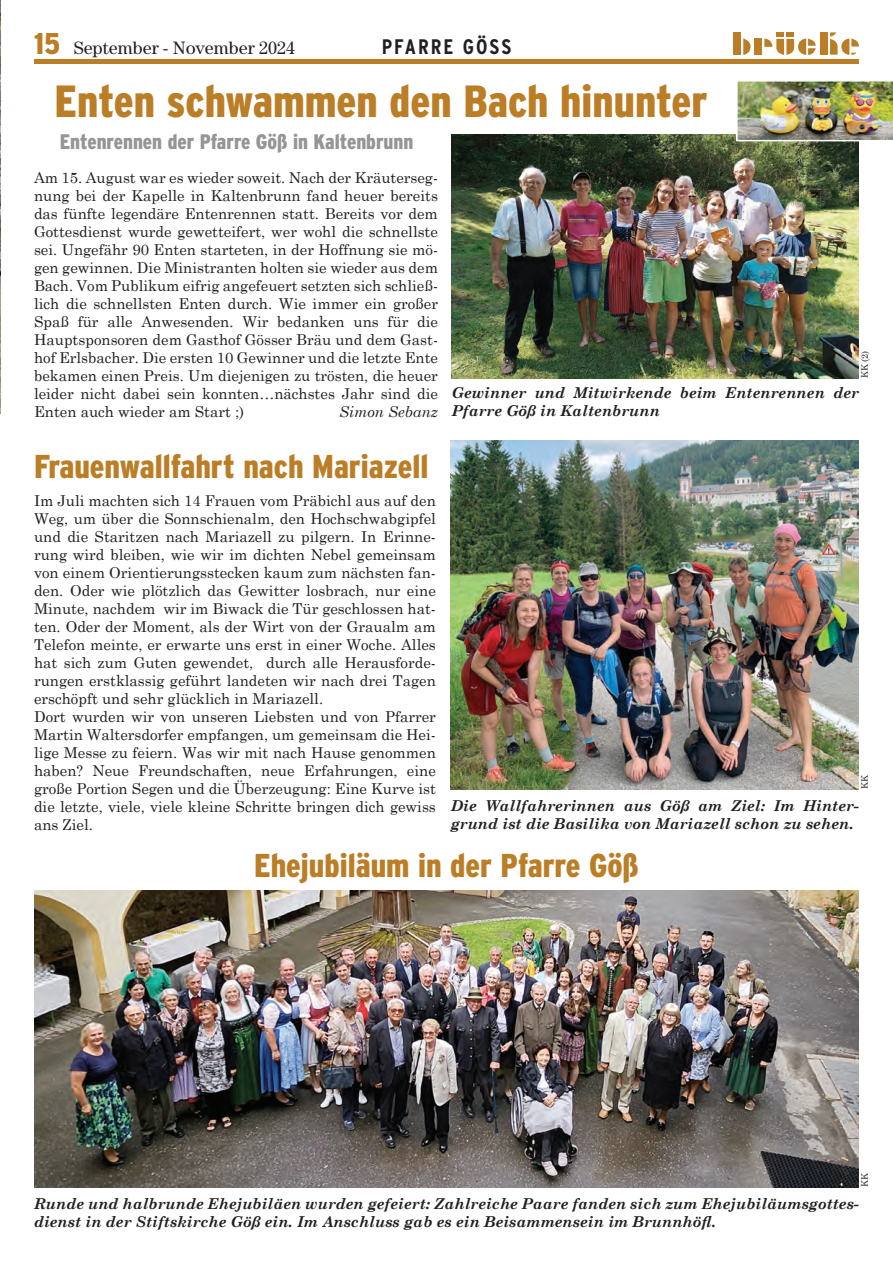
<style>
.page{position:relative;width:893px;height:1263px;background:#fff}
.page>*{position:absolute;margin:0;border:0;box-sizing:border-box;transform-origin:0 0}
.t1{font:900 condensed 45px "Interstate";color:#bb7e27}
.t2{font:900 condensed 33px "Interstate";color:#bb7e27}
.t3{font:900 condensed 21px "Interstate";color:#939598}
.t4{font:700 condensed 21px "Interstate";color:#231f20}
.t5{font:18px "Century LT";color:#231f20}
.t6{font:15px/18px "Century Schoolbook";color:#231f20}
.t7{font:italic 700 15px/18px "Century Schoolbook";color:#231f20}
.t8{font:italic 15px "Century Schoolbook";color:#231f20}
.t9{font:9px "Century Schoolbook";color:#231f20}
.s1{font-family:"Interstate";font-weight:900;font-stretch:condensed;font-size:30px;color:#bb7e27}
.s2{font-size:18px}
</style>
<div class="page">
<div style="left:34px;top:59px;width:825px;height:5px;background:#bb7e27"></div>
<div style="left:733px;top:32px;width:8px;height:23px;background:#bb7e27"></div>
<div style="left:820px;top:32px;width:8px;height:23px;background:#bb7e27"></div>
<div style="left:754px;top:38px;width:8px;height:17px;background:#bb7e27"></div>
<svg style="left:764px;top:32px;width:52px;height:23px"></svg>
<svg style="left:743px;top:38px;width:8px;height:17px"></svg>
<svg style="left:830px;top:32px;width:29px;height:23px"></svg>
<img style="left:0;top:0;width:1px;height:414px">
<img style="left:451px;top:441px;width:408px;height:348px">
<img style="left:452px;top:135px;width:407px;height:243px">
<img style="left:736px;top:80px;width:157px;height:61px">
<img style="left:34px;top:891px;width:825px;height:296px">
<p class="t5" style="left:34px;top:38px;width:263px"><span class="s1">15</span> September - November 2024</p>
<h3 class="t4" style="left:382px;top:35px;width:73px">PFARRE</h3>
<h3 class="t4" style="left:431px;top:35px;width:71px"><span class="s2">XXX</span>GÖSS</h3>
<h1 class="t1" style="left:54px;top:76px;width:655px">Enten schwammen den Bach hinunter</h1>
<h3 class="t3" style="left:60px;top:130px;width:355px">Entenrennen der Pfarre Göß in Kaltenbrunn</h3>
<p class="t6" style="left:34px;top:168px;width:405px;text-align:justify">Am 15. August war es wieder soweit. Nach der Kräuterseg&shy;nung bei der Kapelle in Kaltenbrunn fand heuer bereits das fünfte legendäre Entenrennen statt. Bereits vor dem Gottesdienst wurde gewetteifert, wer wohl die schnellste sei. Ungefähr 90 Enten starteten, in der Hoffnung sie mö&shy;gen gewinnen. Die Ministranten holten sie wieder aus dem Bach. Vom Publikum eifrig angefeuert setzten sich schließ&shy;lich die schnellsten Enten durch. Wie immer ein großer Spaß für alle Anwesenden. Wir bedanken uns für die Hauptsponsoren dem Gasthof Gösser Bräu und dem Gast&shy;hof Erlsbacher. Die ersten 10 Gewinner und die letzte Ente bekamen einen Preis. Um diejenigen zu trösten, die heuer leider nicht dabei sein konnten…nächstes Jahr sind die Enten auch wieder am Start ;)</p>
<p class="t8" style="left:339px;top:403px;width:100px">Simon Sebanz</p>
<p class="t9" style="left:859px;top:378px;width:29px;rotate:-90deg">KK (2)</p>
<p class="t7" style="left:452px;top:384px;width:409px">Gewinner und Mitwirkende beim Entenrennen der<br>Pfarre Göß in Kaltenbrunn</p>
<h2 class="t2" style="left:34px;top:449px;width:396px">Frauenwallfahrt nach Mariazell</h2>
<p class="t6" style="left:34px;top:491px;width:403px">Im Juli machten sich 14 Frauen vom Präbichl aus auf den Weg, um über die Sonnschienalm, den Hochschwabgipfel und die Staritzen nach Mariazell zu pilgern. In Erinne&shy;rung wird bleiben, wie wir im dichten Nebel gemeinsam von einem Orientierungsstecken kaum zum nächsten fan&shy;den. Oder wie plötzlich das Gewitter losbrach, nur eine Minute, nachdem wir im Biwack die Tür geschlossen hat&shy;ten. Oder der Moment, als der Wirt von der Graualm am Telefon meinte, er erwarte uns erst in einer Woche. Alles hat sich zum Guten gewendet, durch alle Herausforde&shy;rungen erstklassig geführt landeten wir nach drei Tagen erschöpft und sehr glücklich in Mariazell.<br>Dort wurden wir von unseren Liebsten und von Pfarrer Martin Waltersdorfer empfangen, um gemeinsam die Hei&shy;lige Messe zu feiern. Was wir mit nach Hause genommen haben? Neue Freundschaften, neue Erfahrungen, eine große Portion Segen und die Überzeugung: Eine Kurve ist die letzte, viele, viele kleine Schritte bringen dich gewiss ans Ziel.</p>
<p class="t9" style="left:859px;top:789px;width:16px;rotate:-90deg">KK</p>
<p class="t7" style="left:451px;top:797px;width:410px">Die Wallfahrerinnen aus Göß am Ziel: Im Hinter&shy;grund ist die Basilika von Mariazell schon zu sehen.</p>
<h2 class="t2" style="left:254px;top:847px;width:386px">Ehejubiläum in der Pfarre Göß</h2>
<p class="t9" style="left:859px;top:1187px;width:16px;rotate:-90deg">KK</p>
<p class="t7" style="left:34px;top:1194px;width:826px">Runde und halbrunde Ehejubiläen wurden gefeiert: Zahlreiche Paare fanden sich zum Ehejubiläumsgottes&shy;dienst in der Stiftskirche Göß ein. Im Anschluss gab es ein Beisammensein im Brunnhöfl.</p>
</div>
